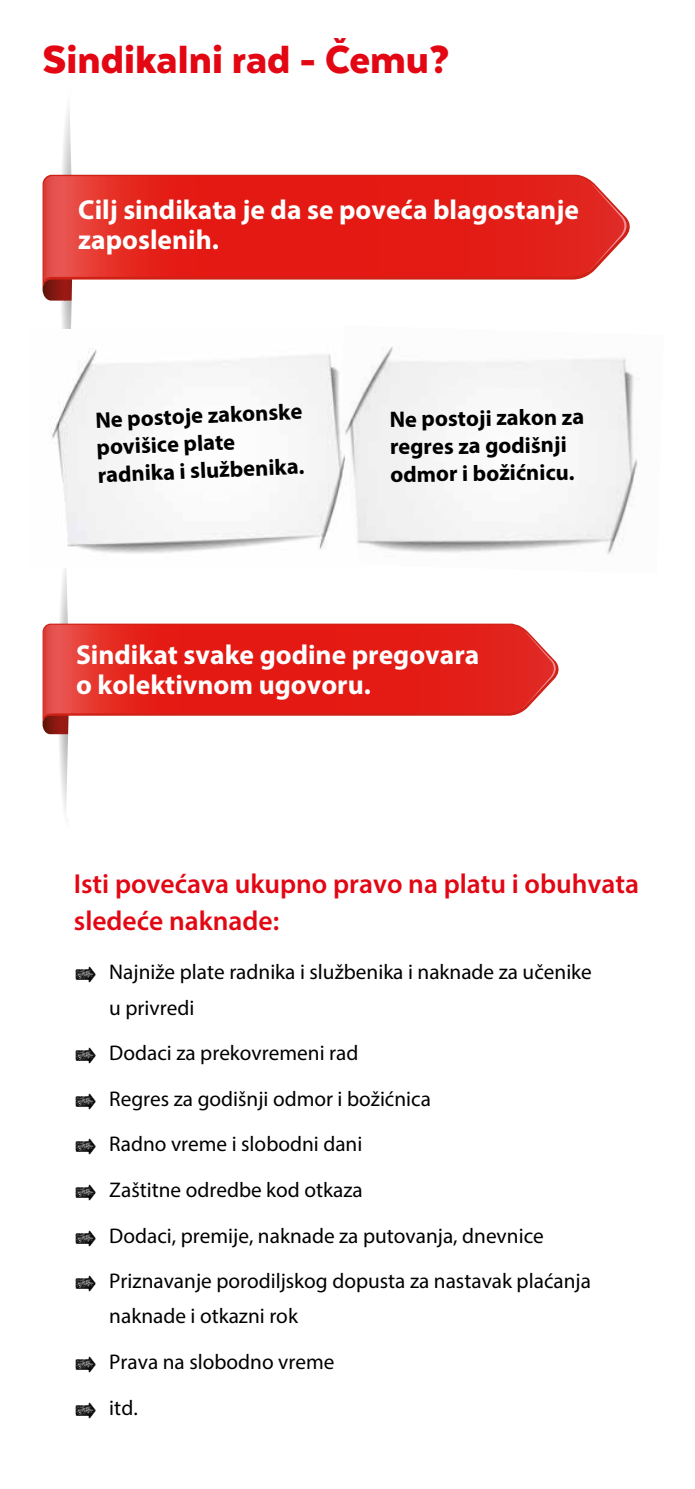
<style>
.page{position:relative;width:695px;height:1489px;background:#fff}
.page>*{position:absolute;margin:0;border:0;box-sizing:border-box;transform-origin:0 0}
.t1{font:900 45px "Texta";color:#e30613}
.t2{font:700 27.5px/30px "Myriad Pro";color:#fff}
.t3{font:600 27.5px/37.5px "Myriad Pro";color:#e30613}
.t4{font:700 22.5px/27.5px "Myriad Pro";color:#000}
.t5{font:21.25px/45.8px "Myriad Pro";color:#000}
.s1{font-family:"Veneer Extras";font-size:40px}
</style>
<div class="page">
<svg style="left:43px;top:568px;width:26px;height:246px"></svg>
<svg style="left:43px;top:623px;width:471px;height:101px"></svg>
<svg style="left:44px;top:624px;width:482px;height:93px;background:#e3241e"></svg>
<svg style="left:521px;top:628px;width:38px;height:81px"></svg>
<svg style="left:43px;top:106px;width:29px;height:223px"></svg>
<svg style="left:43px;top:174px;width:539px;height:115px"></svg>
<svg style="left:44px;top:176px;width:549px;height:106px;background:#e42620"></svg>
<svg style="left:587px;top:180px;width:43px;height:92px"></svg>
<img style="left:51px;top:348px;width:289px;height:205px">
<img style="left:340px;top:346px;width:298px;height:208px">
<h1 class="t1" style="left:43px;top:36px;width:408px">Sindikalni rad - Cˇemu?</h1>
<p class="t2" style="left:78px;top:194px;width:502px">Cilj sindikata je da se poveća blagostanje zaposlenih.</p>
<p class="t4" style="left:94px;top:406px;width:209px;rotate:-3deg">Ne postoje zakonske povišice plate radnika i službenika.</p>
<p class="t4" style="left:389px;top:405px;width:196px;rotate:-1deg">Ne postoji zakon za regres za godišnji odmor i božićnicu.</p>
<p class="t2" style="left:76px;top:639px;width:405px">Sindikat svake godine pregovara o kolektivnom ugovoru.</p>
<p class="t3" style="left:74px;top:864px;width:566px">Isti povećava ukupno pravo na platu i obuhvata sledeće naknade:</p>
<p class="t5" style="left:109px;top:954px;width:484px;line-height:35px;text-indent:-35px"><span class="s1">#</span> Najniže plate radnika i službenika i naknade za učenike u privredi</p>
<p class="t5" style="left:74px;top:1029px;width:518px"><span class="s1">#</span> Dodaci za prekovremeni rad<br><span class="s1">#</span> Regres za godišnji odmor i božićnica<br><span class="s1">#</span> Radno vreme i slobodni dani<br><span class="s1">#</span> Zaštitne odredbe kod otkaza<br><span class="s1">#</span> Dodaci, premije, naknade za putovanja, dnevnice<br><span class="s1">#</span> Priznavanje porodiljskog dopusta za nastavak plaćanja</p>
<p class="t5" style="left:74px;top:1292px;width:262px;text-indent:35px">naknade i otkazni rok<br><span class="s1">#</span> Prava na slobodno vreme <span class="s1">#</span> itd.</p>
</div>
